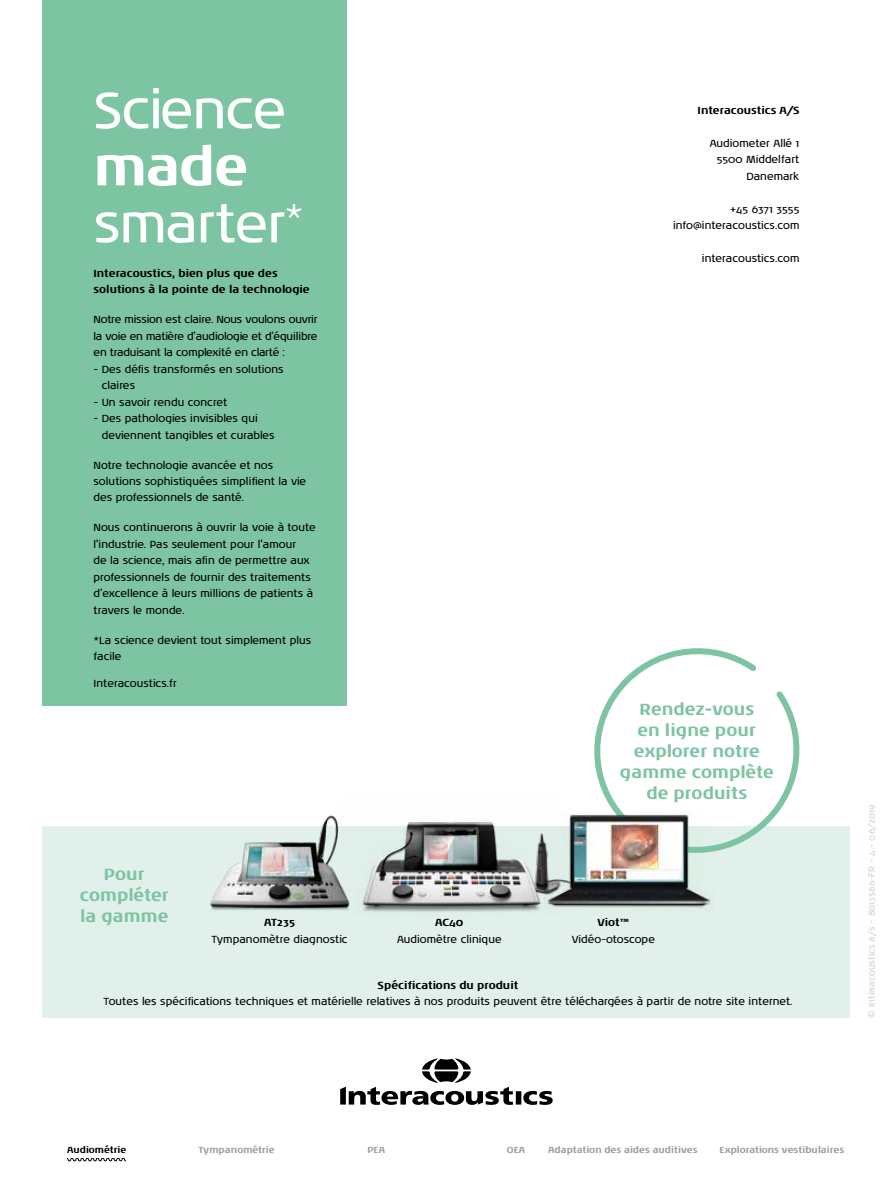
<style>
.page{position:relative;width:893px;height:1188px;background:#fff}
.page>*{position:absolute;margin:0;border:0;box-sizing:border-box;transform-origin:0 0}
.t1{font:52.5px/57px "Noa LT Pro";letter-spacing:-.02em;color:#fff}
.t2{font:700 16.5px/21px "Noa LT Pro";color:#7dc4a3;text-align:center}
.t3{font:10.5px/16.5px "Noa LT Pro";color:#000}
.t4{font:700 10.5px/16.5px "Noa LT Pro";color:#000}
.t5{font:700 9px "Noa LT Pro";color:#9d9d9c}
.t6{font:9px "Noa LT Pro";color:#ced4d6}
.t7{font:700 9px "Noa LT Pro";color:#000}
.s1{font-weight:700}
</style>
<div class="page">
<div style="left:43px;top:827px;width:807px;height:191px;background:#e1f0ea"></div>
<svg style="left:594px;top:648px;width:216px;height:204px"></svg>
<svg style="left:340px;top:1058px;width:213px;height:47px"></svg>
<div style="left:43px;top:0;width:304px;height:706px;background:#7dc4a3"></div>
<img style="left:194px;top:815px;width:146px;height:95px">
<img style="left:559px;top:814px;width:154px;height:94px">
<img style="left:559px;top:816px;width:150px;height:88px">
<img style="left:340px;top:820px;width:219px;height:92px">
<img style="left:363px;top:822px;width:177px;height:83px">
<svg style="left:67px;top:1158px;width:59px;height:3px"></svg>
<h1 class="t1" style="left:94px;top:80px;width:194px">Science</h1>
<h1 class="t1" style="left:94px;top:137px;width:211px"><span class="s1">made </span>smarter<sup>*</sup></h1>
<p class="t4" style="left:94px;top:264px;width:218px">Interacoustics, bien plus que des solutions à la pointe de la technologie</p>
<p class="t3" style="left:94px;top:311px;width:226px;text-align:justify">Notre mission est claire. Nous voulons ouvrir la voie en matière d’audiologie et d’équilibre en traduisant la complexité en clarté :</p>
<p class="t3" style="left:102px;top:360px;width:183px;text-indent:-8px">- Des défis transformés en solutions claires</p>
<p class="t3" style="left:94px;top:393px;width:135px">- Un savoir rendu concret</p>
<p class="t3" style="left:102px;top:410px;width:174px;text-indent:-8px">- Des pathologies invisibles qui deviennent tangibles et curables</p>
<p class="t3" style="left:94px;top:456px;width:214px">Notre technologie avancée et nos solutions sophistiquées simplifient la vie des professionnels de santé.</p>
<p class="t3" style="left:94px;top:519px;width:224px">Nous continuerons à ouvrir la voie à toute l'industrie. Pas seulement pour l'amour<br>de la science, mais afin de permettre aux professionnels de fournir des traitements d’excellence à leurs millions de patients à travers le monde.</p>
<p class="t3" style="left:94px;top:632px;width:219px">*La science devient tout simplement plus facile</p>
<p class="t3" style="left:94px;top:675px;width:85px">Interacoustics.fr</p>
<h2 class="t2" style="left:80px;top:863px;width:90px">Pour compléter la gamme</h2>
<p class="t4" style="left:264px;top:914px;width:32px">AT235</p>
<p class="t3" style="left:212px;top:930px;width:138px">Tympanomètre diagnostic</p>
<p class="t4" style="left:435px;top:914px;width:30px">AC40</p>
<p class="t3" style="left:397px;top:930px;width:106px">Audiomètre clinique</p>
<p class="t4" style="left:698px;top:101px;width:103px">Interacoustics A/S</p>
<p class="t3" style="left:710px;top:134px;width:91px;text-align:right">Audiometer Allé 1<br>5500 Middelfart<br>Danemark</p>
<p class="t3" style="left:673px;top:200px;width:128px;text-align:right">+45 6371 3555 info@interacoustics.com</p>
<p class="t3" style="left:702px;top:250px;width:99px">interacoustics.com</p>
<h2 class="t2" style="left:620px;top:698px;width:156px">Rendez-vous<br>en ligne pour explorer notre gamme complète de produits</h2>
<p class="t4" style="left:598px;top:914px;width:33px">Viot™</p>
<p class="t3" style="left:572px;top:930px;width:85px">Vidéo-otoscope</p>
<p class="t4" style="left:378px;top:976px;width:142px">Spécifications du produit</p>
<p class="t3" style="left:104px;top:993px;width:690px">Toutes les spécifications techniques et matérielle relatives à nos produits peuvent être téléchargées à partir de notre site internet.</p>
<p class="t6" style="left:865px;top:1018px;width:215px;rotate:-90deg">© Interacoustics a/s - 8013566-FR - 4 - 06/2019</p>
<p class="t7" style="left:67px;top:1142px;width:60px">Audiométrie</p>
<p class="t5" style="left:198px;top:1142px;width:78px">Tympanométrie</p>
<p class="t5" style="left:368px;top:1142px;width:19px">PEA</p>
<p class="t5" style="left:507px;top:1142px;width:20px">OEA</p>
<p class="t5" style="left:548px;top:1142px;width:151px">Adaptation des aides auditives</p>
<p class="t5" style="left:719px;top:1142px;width:126px">Explorations vestibulaires</p>
</div>
